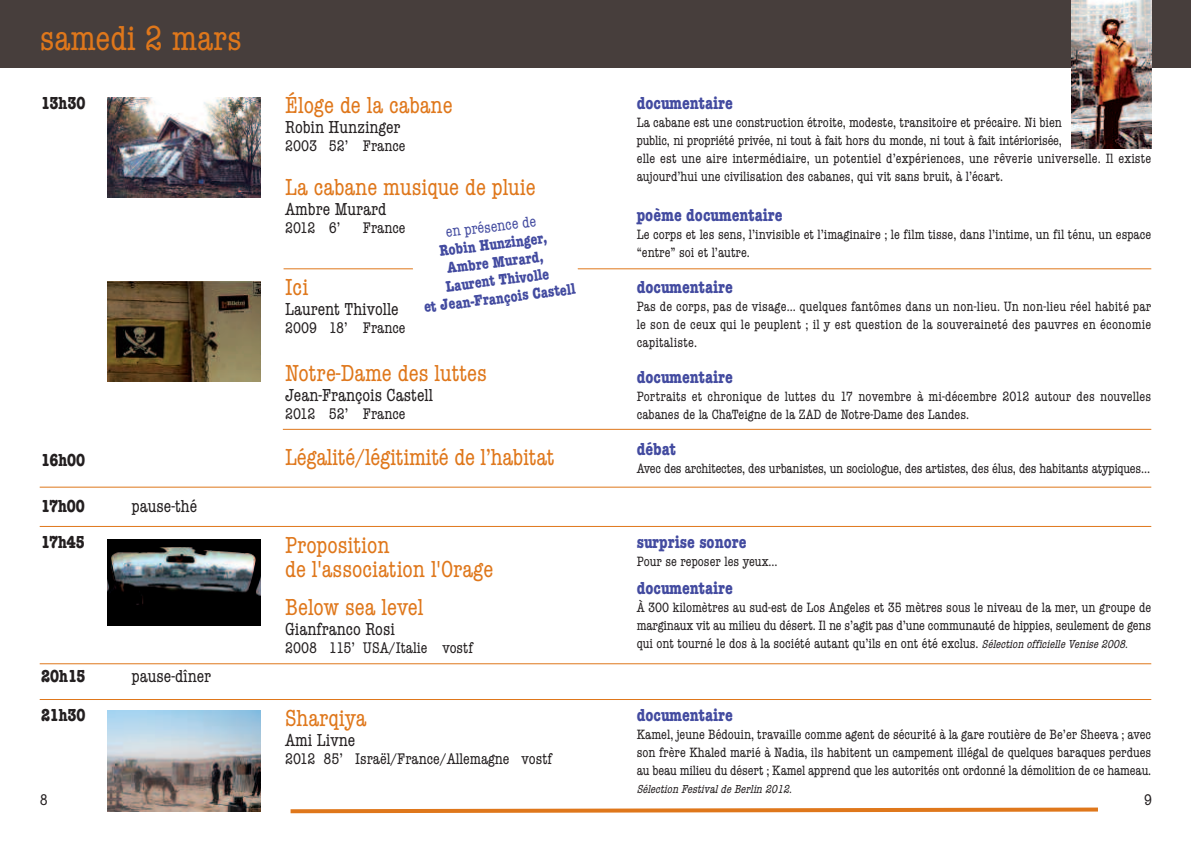
<style>
.page{position:relative;width:1191px;height:851px;background:#fff}
.page>*{position:absolute;margin:0;border:0;box-sizing:border-box;transform-origin:0 0}
.t1{font:condensed 36px "American Typewriter";color:#df771b}
.t2{font:condensed 24px/24px "American Typewriter";color:#df771b}
.t3{font:condensed 18px "American Typewriter";color:#231f20}
.t4{font:700 condensed 18px "American Typewriter";color:#434ba0}
.t5{font:700 condensed 18px "American Typewriter";color:#231f20}
.t6{font:condensed 16px "American Typewriter";color:#231f20}
.t7{font:700 condensed 16px/18px "American Typewriter";color:#434ba0;text-align:center}
.t8{font:condensed 16px "American Typewriter";color:#434ba0}
.t9{font:condensed 14px/18px "American Typewriter";color:#231f20}
.t10{font:italic condensed 12px "American Typewriter";color:#231f20}
.s1{font-style:italic;font-size:12px}
</style>
<div class="page">
<div style="left:0;top:0;width:1190px;height:68px;background:#473e3c"></div>
<hr style="left:283px;top:268px;width:868px;height:1px;background:#df771b">
<hr style="left:40px;top:663px;width:1111px;height:1px;background:#df771b">
<hr style="left:40px;top:486px;width:1111px;height:1px;background:#df771b">
<hr style="left:40px;top:526px;width:1111px;height:1px;background:#df771b">
<hr style="left:283px;top:429px;width:868px;height:1px;background:#df771b">
<hr style="left:40px;top:699px;width:1111px;height:1px;background:#df771b">
<svg style="left:408px;top:268px;width:174px;height:2px"></svg>
<svg style="left:290px;top:807px;width:808px;height:7px"></svg>
<img style="left:108px;top:281px;width:153px;height:100px">
<img style="left:108px;top:97px;width:153px;height:100px">
<img style="left:108px;top:539px;width:153px;height:86px">
<img style="left:108px;top:710px;width:153px;height:101px">
<img style="left:1071px;top:0;width:80px;height:148px">
<h1 class="t1" style="left:40px;top:11px;width:204px">samedi 2 mars</h1>
<p class="t5" style="left:41px;top:88px;width:46px">13h30</p>
<p class="t5" style="left:41px;top:445px;width:46px">16h00</p>
<p class="t5" style="left:41px;top:491px;width:45px">17h00</p>
<p class="t5" style="left:41px;top:528px;width:45px">17h45</p>
<p class="t3" style="left:132px;top:492px;width:67px">pause-thé</p>
<h2 class="t2" style="left:285px;top:92px;width:169px">Éloge de la cabane</h2>
<p class="t3" style="left:285px;top:113px;width:117px">Robin Hunzinger</p>
<p class="t6" style="left:285px;top:133px;width:122px">2003 52’ France</p>
<h2 class="t2" style="left:285px;top:174px;width:252px">La cabane musique de pluie</h2>
<p class="t3" style="left:285px;top:195px;width:103px">Ambre Murard</p>
<p class="t6" style="left:285px;top:215px;width:57px">2012 6’</p>
<p class="t6" style="left:363px;top:215px;width:44px">France</p>
<p class="t8" style="left:444px;top:220px;width:92px;rotate:-7deg">en présence de</p>
<p class="t7" style="left:416px;top:244px;width:154px;rotate:-7deg">Robin Hunzinger,<br>Ambre Murard,<br>Laurent Thivolle<br>et Jean-François Castell</p>
<h2 class="t2" style="left:285px;top:274px;width:25px">Ici</h2>
<p class="t3" style="left:285px;top:295px;width:115px">Laurent Thivolle</p>
<p class="t6" style="left:285px;top:315px;width:122px">2009 18’ France</p>
<h2 class="t2" style="left:285px;top:360px;width:203px">Notre-Dame des luttes</h2>
<p class="t3" style="left:285px;top:381px;width:149px">Jean-François Castell</p>
<p class="t6" style="left:285px;top:401px;width:122px">2012 52’ France</p>
<h2 class="t2" style="left:285px;top:444px;width:271px">Légalité/légitimité de l’habitat</h2>
<h2 class="t2" style="left:285px;top:532px;width:210px">Proposition<br>de l'association l'Orage</h2>
<h2 class="t2" style="left:285px;top:594px;width:140px">Below sea level</h2>
<p class="t3" style="left:285px;top:615px;width:111px">Gianfranco Rosi</p>
<p class="t6" style="left:285px;top:635px;width:189px">2008 115’ USA/Italie vostf</p>
<p class="t4" style="left:636px;top:88px;width:98px">documentaire</p>
<p class="t9" style="left:636px;top:113px;width:516px">La cabane est une construction étroite, modeste, transitoire et précaire. Ni bien<br>public, ni propriété privée, ni tout à fait hors du monde, ni tout à fait intériorisée,<br>elle est une aire intermédiaire, un potentiel d’expériences, une rêverie universelle. Il existe aujourd’hui une civilisation des cabanes, qui vit sans bruit, à l’écart.</p>
<p class="t4" style="left:636px;top:200px;width:147px">poème documentaire</p>
<p class="t9" style="left:636px;top:225px;width:516px">Le corps et les sens, l’invisible et l’imaginaire ; le film tisse, dans l’intime, un fil ténu, un espace “entre” soi et l’autre.</p>
<p class="t4" style="left:636px;top:272px;width:98px">documentaire</p>
<p class="t9" style="left:636px;top:297px;width:516px;text-align:justify">Pas de corps, pas de visage… quelques fantômes dans un non-lieu. Un non-lieu réel habité par le son de ceux qui le peuplent ; il y est question de la souveraineté des pauvres en économie capitaliste.</p>
<p class="t4" style="left:636px;top:362px;width:98px">documentaire</p>
<p class="t9" style="left:636px;top:387px;width:516px">Portraits et chronique de luttes du 17 novembre à mi-décembre 2012 autour des nouvelles cabanes de la ChaTeigne de la ZAD de Notre-Dame des Landes.</p>
<p class="t4" style="left:636px;top:434px;width:41px">débat</p>
<p class="t9" style="left:636px;top:459px;width:515px">Avec des architectes, des urbanistes, un sociologue, des artistes, des élus, des habitants atypiques…</p>
<p class="t4" style="left:636px;top:528px;width:111px">surprise sonore</p>
<p class="t9" style="left:636px;top:552px;width:142px">Pour se reposer les yeux…</p>
<p class="t4" style="left:636px;top:574px;width:98px">documentaire</p>
<p class="t9" style="left:636px;top:598px;width:516px;text-align:justify">À 300 kilomètres au sud-est de Los Angeles et 35 mètres sous le niveau de la mer, un groupe de marginaux vit au milieu du désert. Il ne s’agit pas d’une communauté de hippies, seulement de gens qui ont tourné le dos à la société autant qu’ils en ont été exclus. <span class="s1">SélectionofficielleVenise2008.</span></p>
<p class="t3" style="left:132px;top:662px;width:81px">pause-dîner</p>
<p class="t5" style="left:41px;top:661px;width:46px">20h15</p>
<p class="t5" style="left:41px;top:701px;width:46px">21h30</p>
<p class="t4" style="left:636px;top:701px;width:98px">documentaire</p>
<p class="t9" style="left:636px;top:725px;width:516px;text-align:justify">Kamel, jeune Bédouin, travaille comme agent de sécurité à la gare routière de Be’er Sheeva ; avec son frère Khaled marié à Nadia, ils habitent un campement illégal de quelques baraques perdues au beau milieu du désert ; Kamel apprend que les autorités ont ordonné la démolition de ce hameau.</p>
<p class="t10" style="left:636px;top:780px;width:160px">Sélection Festival de Berlin 2012.</p>
<h2 class="t2" style="left:285px;top:704px;width:83px">Sharqiya</h2>
<p class="t3" style="left:285px;top:726px;width:72px">Ami Livne</p>
<p class="t6" style="left:285px;top:746px;width:269px">2012 85’ Israël/France/Allemagne vostf</p>
<p class="t6" style="left:40px;top:787px;width:9px">8</p>
<p class="t6" style="left:1144px;top:787px;width:9px">9</p>
</div>
